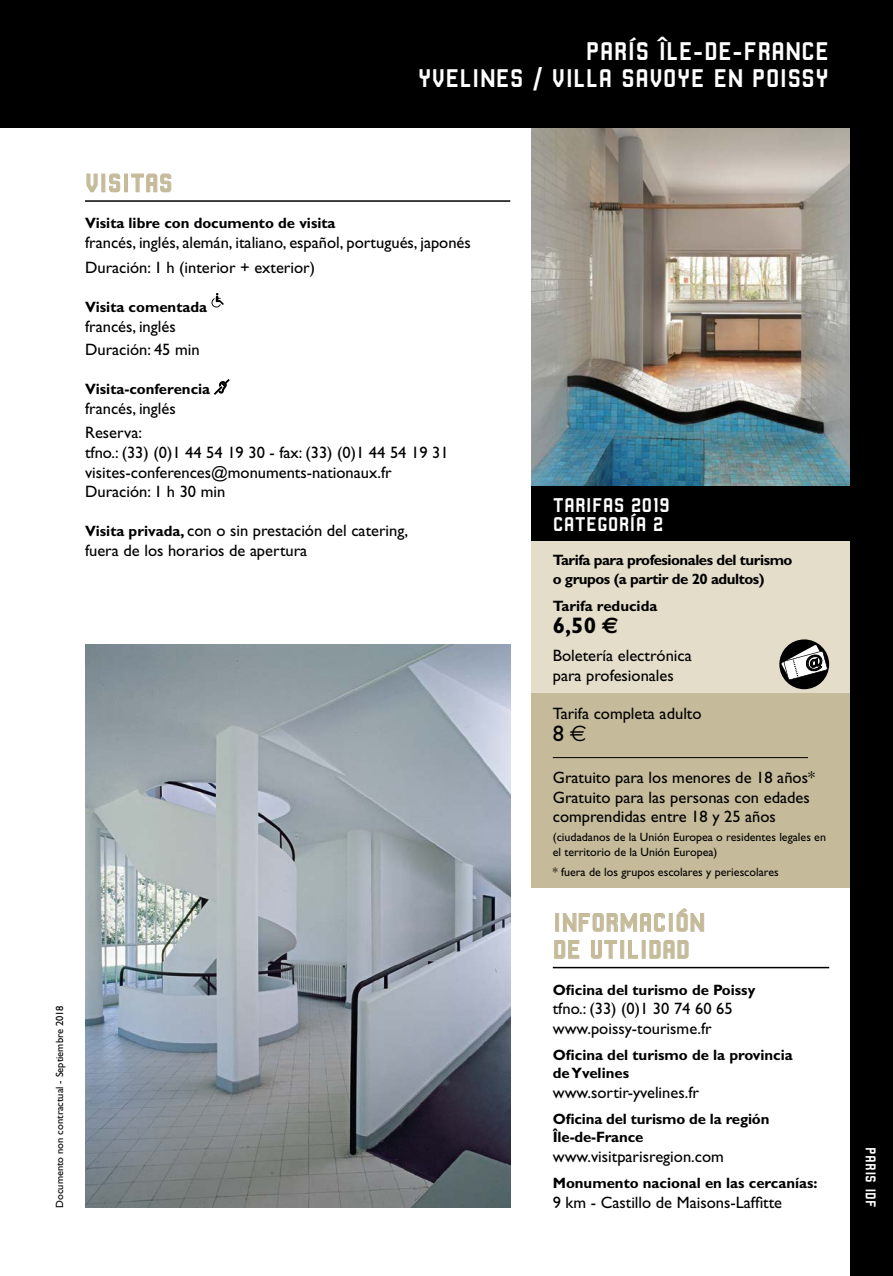
<style>
.page{position:relative;width:893px;height:1276px;background:#fff}
.page>*{position:absolute;margin:0;border:0;box-sizing:border-box;transform-origin:0 0}
.t1{font:27px/27px "Robust CMN";letter-spacing:-.005em;color:#fff;text-align:right}
.t2{font:27px/27px "Robust CMN";color:#c5bb9a}
.t3{font:700 22.5px "Gill Sans";color:#000}
.t4{font:22.5px "Gill Sans";color:#000}
.t5{font:21px/19.5px "Robust CMN";color:#fff}
.t6{font:16.5px/19.5px "Gill Sans";color:#000}
.t7{font:700 15px/18px "Gill Sans";color:#000}
.t8{font:700 15px/19.5px "Gill Sans";letter-spacing:-.03em;color:#000}
.t9{font:15px "Robust CMN";color:#fff}
.t10{font:12px/15px "Gill Sans";color:#000}
.t11{font:10.5px "Gill Sans";color:#000}
.s1{font-weight:700;font-size:15px}
.s2{font-family:"Euro Sans"}
</style>
<div class="page">
<div style="left:531px;top:485px;width:341px;height:55px;background:#000"></div>
<div style="left:531px;top:540px;width:341px;height:153px;background:#e3ddca"></div>
<div style="left:531px;top:693px;width:341px;height:195px;background:#c5bb9a"></div>
<img style="left:531px;top:128px;width:319px;height:357px">
<svg style="left:779px;top:639px;width:50px;height:50px"></svg>
<hr style="left:553px;top:757px;width:255px;height:1px;background:#000">
<hr style="left:553px;top:967px;width:276px;height:1px;background:#000">
<div style="left:555px;top:913px;width:4px;height:18px;border:1px solid #c5bb9a"></div>
<svg style="left:563px;top:913px;width:102px;height:19px"></svg>
<div style="left:669px;top:913px;width:4px;height:18px;border:1px solid #c5bb9a"></div>
<svg style="left:676px;top:908px;width:29px;height:24px"></svg>
<svg style="left:554px;top:940px;width:26px;height:19px"></svg>
<svg style="left:591px;top:940px;width:26px;height:19px"></svg>
<div style="left:620px;top:940px;width:4px;height:18px;border:1px solid #c5bb9a"></div>
<svg style="left:628px;top:940px;width:10px;height:19px"></svg>
<div style="left:642px;top:940px;width:4px;height:18px;border:1px solid #c5bb9a"></div>
<svg style="left:649px;top:940px;width:40px;height:19px"></svg>
<img style="left:85px;top:644px;width:425px;height:564px">
<hr style="left:85px;top:200px;width:425px;height:2px;background:#000">
<svg style="left:86px;top:173px;width:12px;height:20px"></svg>
<div style="left:101px;top:173px;width:4px;height:19px;border:1px solid #c5bb9a"></div>
<svg style="left:109px;top:173px;width:12px;height:20px"></svg>
<div style="left:124px;top:173px;width:4px;height:19px;border:1px solid #c5bb9a"></div>
<svg style="left:131px;top:173px;width:41px;height:20px"></svg>
<svg style="left:211px;top:293px;width:13px;height:14px"></svg>
<svg style="left:214px;top:380px;width:15px;height:14px"></svg>
<div style="left:0;top:0;width:893px;height:128px;background:#000"></div>
<div style="left:850px;top:128px;width:43px;height:1148px;background:#000"></div>
<svg style="left:781px;top:645px;width:47px;height:44px;background:#787775"></svg>
<h1 class="t1" style="left:418px;top:37px;width:413px">PARÍS ÎLE-DE-FRANCE<br>YVELINES / VILLA SAVOYE EN POISSY</h1>
<h1 class="t2" style="left:85px;top:169px;width:89px">VISITAS</h1>
<p class="t7" style="left:85px;top:214px;width:252px">Visita libre con documento de visita</p>
<p class="t6" style="left:85px;top:230px;width:387px;line-height:25.2px">francés, inglés, alemán, italiano, español, portugués, japonés<br>Duración: 1 h (interior + exterior)</p>
<p class="t7" style="left:85px;top:298px;width:124px">Visita comentada</p>
<p class="t6" style="left:85px;top:314px;width:116px;line-height:23.7px">francés, inglés<br>Duración: 45 min</p>
<p class="t7" style="left:85px;top:380px;width:127px">Visita-conferencia</p>
<p class="t6" style="left:85px;top:396px;width:92px;line-height:24px">francés, inglés<br>Reserva:</p>
<p class="t6" style="left:85px;top:442px;width:365px">tfno.: (33) (0)1 44 54 19 30 - fax: (33) (0)1 44 54 19 31 visites-conferences@monuments-nationaux.fr<br>Duración: 1 h 30 min</p>
<p class="t6" style="left:85px;top:521px;width:325px"><span class="s1">Visita privada,</span> con o sin prestación del catering, fuera de los horarios de apertura</p>
<p class="t11" style="left:54px;top:1208px;width:204px;rotate:-90deg">Documento non contractual - Septiembre 2018</p>
<p class="t5" style="left:553px;top:495px;width:119px">TARIFAS 2019<br>CATEGORÍA 2</p>
<p class="t8" style="left:553px;top:550px;width:241px">Tarifa para profesionales del turismo o grupos (a partir de 20 adultos)</p>
<p class="t7" style="left:553px;top:596px;width:106px">Tarifa reducida</p>
<h2 class="t3" style="left:553px;top:612px;width:67px">6,50 <span class="s2">€</span></h2>
<p class="t6" style="left:553px;top:646px;width:141px">Boletería electrónica para profesionales</p>
<p class="t6" style="left:553px;top:703px;width:150px">Tarifa completa adulto</p>
<h2 class="t4" style="left:553px;top:720px;width:35px">8<span class="s2">€</span></h2>
<p class="t6" style="left:553px;top:768px;width:264px">Gratuito para los menores de 18 años*<br>Gratuito para las personas con edades comprendidas entre 18 y 25 años</p>
<p class="t10" style="left:553px;top:830px;width:275px">(ciudadanos de la Unión Europea o residentes legales en el territorio de la Unión Europea)</p>
<p class="t10" style="left:553px;top:864px;width:227px">* fuera de los grupos escolares y periescolares</p>
<h1 class="t2" style="left:553px;top:908px;width:154px">INFORMACIÓN<br>DE UTILIDAD</h1>
<p class="t7" style="left:553px;top:980px;width:204px">Oficina del turismo de Poissy</p>
<p class="t6" style="left:553px;top:999px;width:181px">tfno.: (33) (0)1 30 74 60 65 www.poissy-tourisme.fr</p>
<p class="t7" style="left:553px;top:1046px;width:242px">Oficina del turismo de la provincia de Yvelines</p>
<p class="t6" style="left:553px;top:1082px;width:148px">www.sortir-yvelines.fr</p>
<p class="t7" style="left:553px;top:1110px;width:218px">Oficina del turismo de la región<br>Île-de-France</p>
<p class="t6" style="left:553px;top:1146px;width:173px">www.visitparisregion.com</p>
<p class="t7" style="left:553px;top:1174px;width:266px">Monumento nacional en las cercanías:</p>
<p class="t6" style="left:553px;top:1192px;width:231px">9 km - Castillo de Maisons-Laffitte</p>
<p class="t9" style="left:879px;top:1147px;width:62px;rotate:90deg">PARIS IDF</p>
</div>
